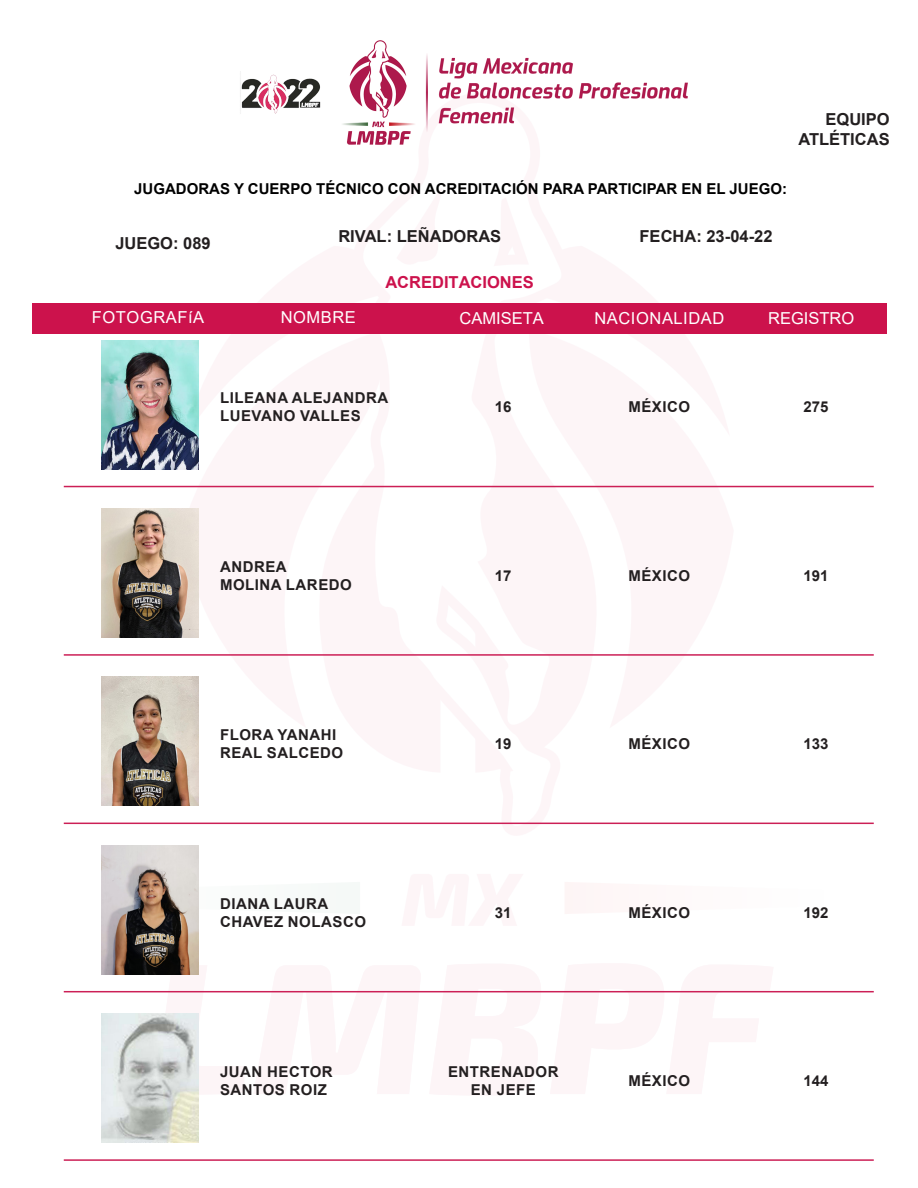
<style>
.page{position:relative;width:918px;height:1188px;background:#fff}
.page>*{position:absolute;margin:0;border:0;box-sizing:border-box;transform-origin:0 0}
.t1{font:700 16.5px/19.8px "Arial";color:#231f20;text-align:right}
.t2{font:16.5px "Arial";letter-spacing:.035em;color:#fff}
.t3{font:16.5px "Arial";color:#fff}
.t4{font:700 16.5px "Arial";color:#cc124c}
.t5{font:700 15px/18px "Arial";letter-spacing:.035em;color:#231f20;text-align:center}
.t6{font:700 15px "Arial";color:#000}
</style>
<div class="page">
<svg style="left:146px;top:953px;width:639px;height:153px"></svg>
<svg style="left:101px;top:871px;width:98px;height:54px"></svg>
<svg style="left:360px;top:485px;width:204px;height:340px"></svg>
<div style="left:33px;top:303px;width:854px;height:31px;background:#cc124c"></div>
<img style="left:240px;top:40px;width:447px;height:105px">
<img style="left:102px;top:340px;width:96px;height:129px">
<hr style="left:64px;top:486px;width:810px;height:1px;background:#cc1f56">
<img style="left:102px;top:509px;width:96px;height:129px">
<hr style="left:64px;top:654px;width:810px;height:2px;background:#cc1f56">
<img style="left:102px;top:677px;width:96px;height:129px">
<hr style="left:64px;top:823px;width:810px;height:1px;background:#cc1f56">
<img style="left:102px;top:845px;width:96px;height:129px">
<hr style="left:64px;top:991px;width:810px;height:1px;background:#cc1f56">
<img style="left:102px;top:1014px;width:96px;height:129px">
<hr style="left:64px;top:1159px;width:810px;height:2px;background:#cc1f56">
<p class="t1" style="left:798px;top:110px;width:93px">EQUIPO<br>ATLÉTICAS</p>
<p class="t6" style="left:134px;top:178px;width:654px">JUGADORAS Y CUERPO TÉCNICO CON ACREDITACIÓN PARA PARTICIPAR EN EL JUEGO:</p>
<p class="t1" style="left:115px;top:233px;width:97px">JUEGO: 089</p>
<p class="t1" style="left:338px;top:227px;width:164px">RIVAL: LEÑADORAS</p>
<p class="t1" style="left:640px;top:227px;width:134px">FECHA: 23-04-22</p>
<p class="t4" style="left:385px;top:271px;width:150px">ACREDITACIONES</p>
<p class="t2" style="left:92px;top:306px;width:114px">FOTOGRAFíA</p>
<p class="t2" style="left:281px;top:306px;width:77px">NOMBRE</p>
<p class="t3" style="left:460px;top:307px;width:86px">CAMISETA</p>
<p class="t3" style="left:768px;top:307px;width:88px">REGISTRO</p>
<p class="t2" style="left:594px;top:307px;width:131px">NACIONALIDAD</p>
<p class="t5" style="left:220px;top:389px;width:170px">LILEANA ALEJANDRA</p>
<p class="t5" style="left:220px;top:407px;width:142px">LUEVANO VALLES</p>
<p class="t5" style="left:220px;top:558px;width:68px">ANDREA</p>
<p class="t5" style="left:220px;top:576px;width:133px">MOLINA LAREDO</p>
<p class="t5" style="left:220px;top:726px;width:118px">FLORA YANAHI</p>
<p class="t5" style="left:220px;top:744px;width:125px">REAL SALCEDO</p>
<p class="t5" style="left:220px;top:894px;width:110px">DIANA LAURA</p>
<p class="t5" style="left:220px;top:912px;width:148px">CHAVEZ NOLASCO</p>
<p class="t5" style="left:220px;top:1063px;width:114px">JUAN HECTOR</p>
<p class="t5" style="left:220px;top:1081px;width:108px">SANTOS ROIZ</p>
<p class="t5" style="left:495px;top:398px;width:18px">16</p>
<p class="t5" style="left:628px;top:398px;width:63px">MÉXICO</p>
<p class="t5" style="left:804px;top:398px;width:27px">275</p>
<p class="t5" style="left:495px;top:567px;width:18px">17</p>
<p class="t5" style="left:628px;top:567px;width:63px">MÉXICO</p>
<p class="t5" style="left:804px;top:567px;width:27px">191</p>
<p class="t5" style="left:495px;top:735px;width:18px">19</p>
<p class="t5" style="left:628px;top:735px;width:63px">MÉXICO</p>
<p class="t5" style="left:804px;top:735px;width:27px">133</p>
<p class="t5" style="left:495px;top:903px;width:18px">31</p>
<p class="t5" style="left:628px;top:903px;width:63px">MÉXICO</p>
<p class="t5" style="left:804px;top:903px;width:27px">192</p>
<p class="t5" style="left:448px;top:1063px;width:112px">ENTRENADOR<br>EN JEFE</p>
<p class="t5" style="left:628px;top:1072px;width:63px">MÉXICO</p>
<p class="t5" style="left:804px;top:1072px;width:27px">144</p>
</div>
